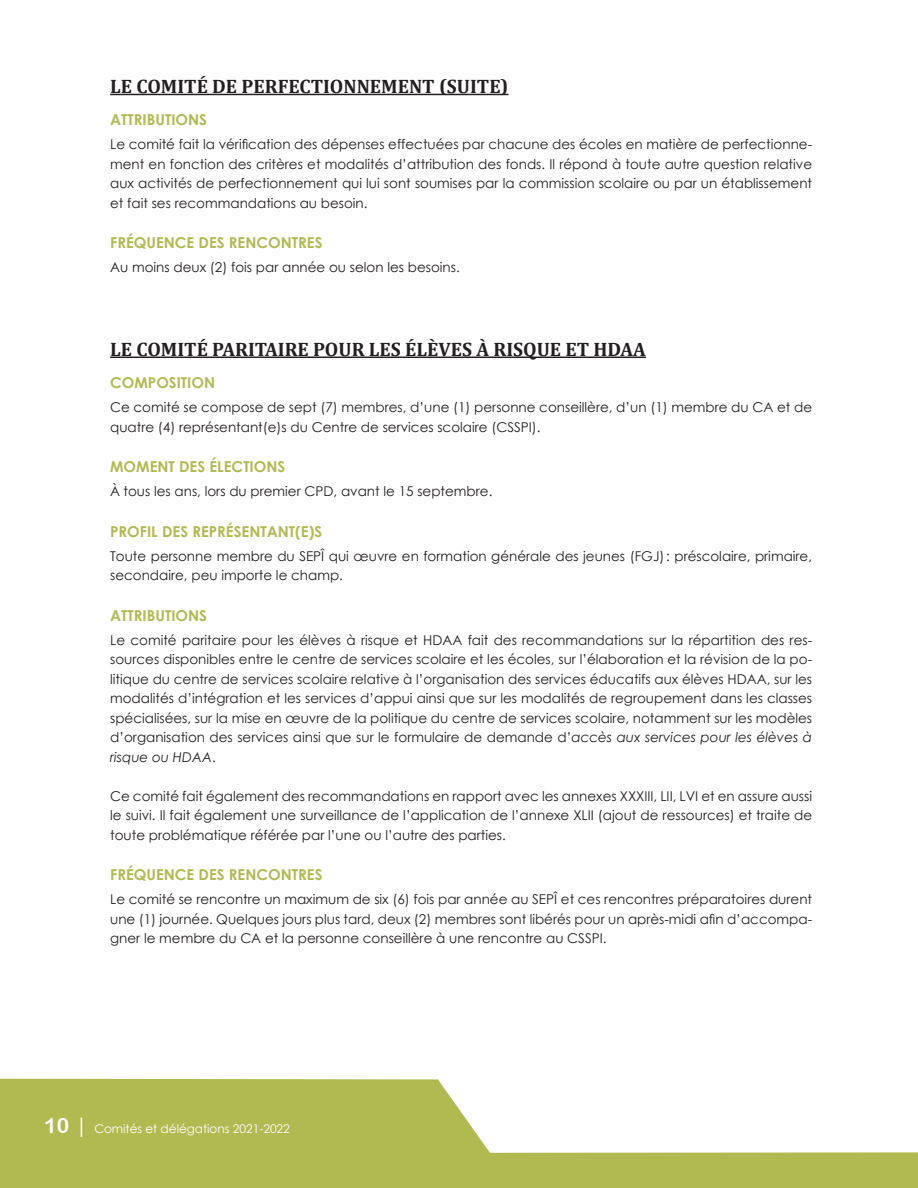
<style>
.page{position:relative;width:918px;height:1188px;background:#fff}
.page>*{position:absolute;margin:0;border:0;box-sizing:border-box;transform-origin:0 0}
.t1{font:700 19.5px "Cambria";color:#231f20}
.t2{font:700 15px "Century Gothic";color:#b1ba51}
.t3{font:13.5px/19.5px "Century Gothic";color:#231f20;text-align:justify}
.t4{font:12px "Century Gothic";color:#fff}
.s1{font-style:italic}
.s2{font-family:"Arial Rounded MT Bold";font-size:21px}
.s3{font-size:21px}
</style>
<div class="page">
<svg style="left:0;top:1079px;width:918px;height:109px;fill:#b1ba51"></svg>
<hr style="left:110px;top:94px;width:399px;height:1px;background:#231f20">
<hr style="left:110px;top:357px;width:536px;height:1px;background:#231f20">
<h1 class="t1" style="left:110px;top:73px;width:400px">LE COMITÉ DE PERFECTIONNEMENT (SUITE)</h1>
<p class="t2" style="left:110px;top:108px;width:98px">ATTRIBUTIONS</p>
<p class="t3" style="left:110px;top:134px;width:704px">Le comité fait la vérification des dépenses effectuées par chacune des écoles en matière de perfectionne&shy;ment en fonction des critères et modalités d’attribution des fonds. Il répond à toute autre question relative aux activités de perfectionnement qui lui sont soumises par la commission scolaire ou par un établissement et fait ses recommandations au besoin.</p>
<p class="t2" style="left:110px;top:231px;width:214px">FRÉQUENCE DES RENCONTRES</p>
<p class="t3" style="left:110px;top:257px;width:351px">Au moins deux (2) fois par année ou selon les besoins.</p>
<h1 class="t1" style="left:110px;top:336px;width:537px">LE COMITÉ PARITAIRE POUR LES ÉLÈVES À RISQUE ET HDAA</h1>
<p class="t2" style="left:110px;top:371px;width:106px">COMPOSITION</p>
<p class="t3" style="left:110px;top:397px;width:703px">Ce comité se compose de sept (7) membres, d’une (1) personne conseillère, d’un (1) membre du CA et de quatre (4) représentant(e)s du Centre de services scolaire (CSSPI).</p>
<p class="t2" style="left:110px;top:455px;width:177px">MOMENT DES ÉLECTIONS</p>
<p class="t3" style="left:110px;top:481px;width:384px">À tous les ans, lors du premier CPD, avant le 15 septembre.</p>
<p class="t2" style="left:110px;top:520px;width:214px">PROFIL DES REPRÉSENTANT(E)S</p>
<p class="t3" style="left:110px;top:546px;width:704px">Toute personne membre du SEPÎ qui œuvre en formation générale des jeunes (FGJ): préscolaire, primaire, secondaire, peu importe le champ.</p>
<p class="t2" style="left:110px;top:604px;width:98px">ATTRIBUTIONS</p>
<p class="t3" style="left:110px;top:630px;width:704px">Le comité paritaire pour les élèves à risque et HDAA fait des recommandations sur la répartition des res&shy;sources disponibles entre le centre de services scolaire et les écoles, sur l’élaboration et la révision de la po&shy;litique du centre de services scolaire relative à l’organisation des services éducatifs aux élèves HDAA, sur les modalités d’intégration et les services d’appui ainsi que sur les modalités de regroupement dans les classes spécialisées, sur la mise en œuvre de la politique du centre de services scolaire, notamment sur les modèles d’organisation des services ainsi que sur le formulaire de demande d’<span class="s1">accès aux services pour les élèves à risque ou HDAA</span>.</p>
<p class="t3" style="left:110px;top:786px;width:704px">Ce comité fait également des recommandations en rapport avec les annexes XXXIII, LII, LVI et en assure aussi le suivi. Il fait également une surveillance de l’application de l’annexe XLII (ajout de ressources) et traite de toute problématique référée par l’une ou l’autre des parties.</p>
<p class="t2" style="left:110px;top:863px;width:214px">FRÉQUENCE DES RENCONTRES</p>
<p class="t3" style="left:110px;top:889px;width:704px">Le comité se rencontre un maximum de six (6) fois par année au SEPÎ et ces rencontres préparatoires durent une (1) journée. Quelques jours plus tard, deux (2) membres sont libérés pour un après-midi afin d’accompa&shy;gner le membre du CA et la personne conseillère à une rencontre au CSSPI.</p>
<p class="t4" style="left:44px;top:1121px;width:247px"><span class="s2">10</span> <span class="s3">|</span> Comités et délégations 2021-2022</p>
</div>
